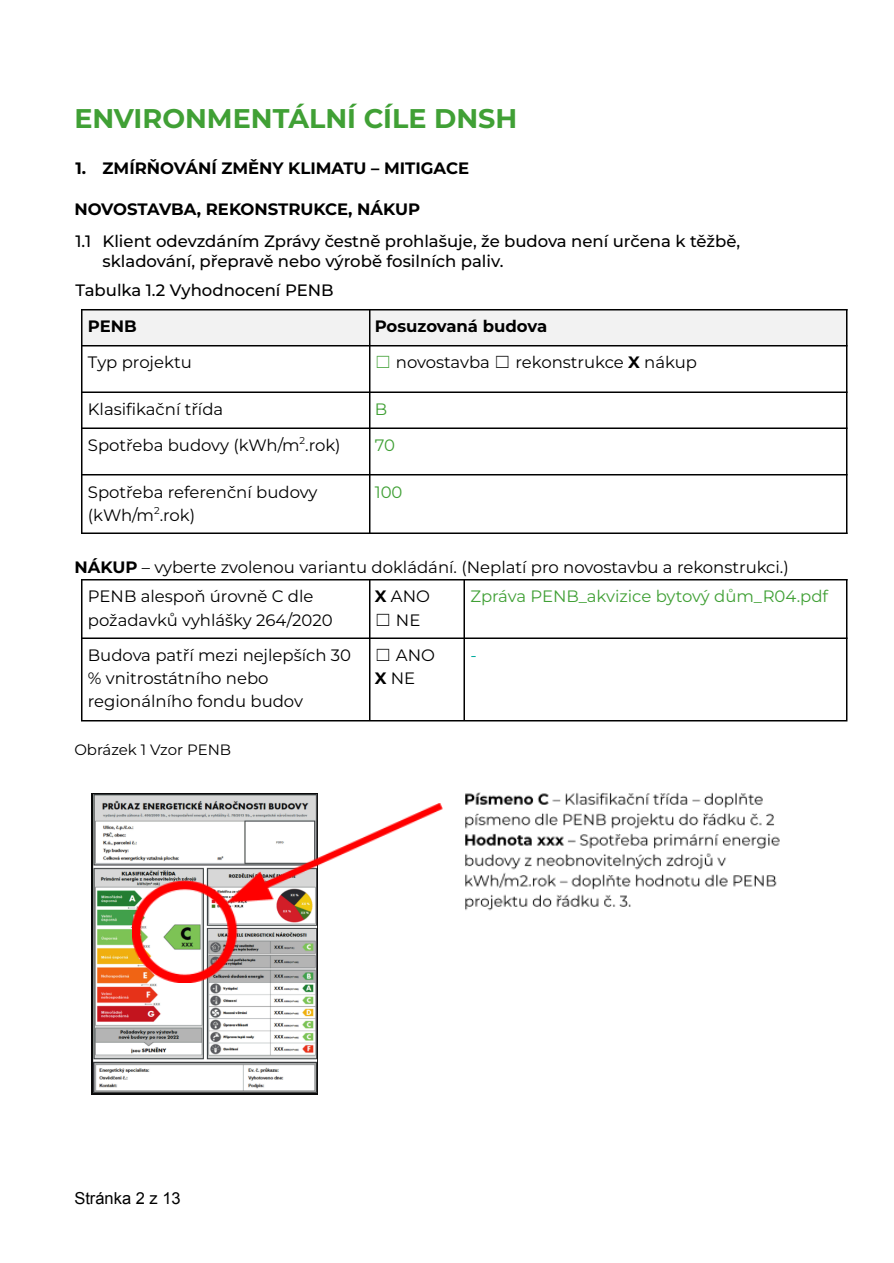
<style>
.page{position:relative;width:894px;height:1263px;background:#fff}
.page>*{position:absolute;margin:0;border:0;box-sizing:border-box;transform-origin:0 0}
.t1{font:700 27px "Montserrat";color:#40a035}
.t2{font:16.5px/23.1px "Montserrat";color:#000}
.t3{font:500 16.5px/20.1px "Montserrat";color:#000}
.t4{font:700 16.5px "Montserrat";color:#000}
.t5{font:16.5px "Montserrat";color:#40a035}
.t6{font:16.5px "Arial";color:#000}
.t7{font:16.5px "Montserrat";color:#00aa9d}
.t8{font:15px "Montserrat";color:#000}
.s1{font-family:"MS P Gothic";color:#40a035}
.s2{font-family:"MS P Gothic"}
.s3{font-weight:700}
</style>
<div class="page">
<div style="left:82px;top:310px;width:287px;height:36px;background:#f2f2f2"></div>
<div style="left:369px;top:310px;width:478px;height:36px;background:#f2f2f2"></div>
<hr style="left:81px;top:309px;width:1px;height:225px;background:#000">
<hr style="left:369px;top:309px;width:1px;height:225px;background:#000">
<hr style="left:846px;top:309px;width:1px;height:225px;background:#000">
<hr style="left:81px;top:309px;width:767px;height:1px;background:#000">
<hr style="left:81px;top:345px;width:767px;height:1px;background:#000">
<hr style="left:81px;top:391px;width:767px;height:2px;background:#000">
<hr style="left:81px;top:427px;width:767px;height:2px;background:#000">
<hr style="left:81px;top:474px;width:767px;height:1px;background:#000">
<hr style="left:81px;top:532px;width:767px;height:2px;background:#000">
<hr style="left:81px;top:579px;width:1px;height:141px;background:#000">
<hr style="left:369px;top:579px;width:1px;height:141px;background:#000">
<hr style="left:463px;top:579px;width:2px;height:141px;background:#000">
<hr style="left:846px;top:579px;width:1px;height:141px;background:#000">
<hr style="left:81px;top:579px;width:767px;height:2px;background:#000">
<hr style="left:81px;top:638px;width:767px;height:1px;background:#000">
<hr style="left:81px;top:720px;width:767px;height:2px;background:#000">
<img style="left:91px;top:793px;width:226px;height:302px">
<img style="left:465px;top:792px;width:315px;height:119px">
<img style="left:133px;top:803px;width:309px;height:179px">
<h1 class="t1" style="left:74px;top:102px;width:444px">ENVIRONMENTÁLNÍ CÍLE DNSH</h1>
<p class="t4" style="left:76px;top:158px;width:395px">1. ZMÍRŇOVÁNÍ ZMĚNY KLIMATU – MITIGACE</p>
<p class="t4" style="left:74px;top:199px;width:347px">NOVOSTAVBA, REKONSTRUKCE, NÁKUP</p>
<p class="t3" style="left:103px;top:231px;width:639px;text-indent:-27px">1.1 Klient odevzdáním Zprávy čestně prohlašuje, že budova není určena k těžbě, skladování, přepravě nebo výrobě fosilních paliv.</p>
<p class="t3" style="left:76px;top:280px;width:260px">Tabulka 1.2 Vyhodnocení PENB</p>
<p class="t4" style="left:88px;top:316px;width:50px">PENB</p>
<p class="t4" style="left:375px;top:316px;width:174px">Posuzovaná budova</p>
<p class="t2" style="left:88px;top:350px;width:105px">Typ projektu</p>
<p class="t2" style="left:375px;top:350px;width:324px"><span class="s1">☐</span> novostavba <span class="s2">☐</span> rekonstrukce <span class="s3">X</span> nákup</p>
<p class="t2" style="left:88px;top:398px;width:137px">Klasifi kační třída</p>
<p class="t5" style="left:375px;top:399px;width:14px">B</p>
<p class="t2" style="left:88px;top:433px;width:254px">Spotřeba budovy (kWh/m<sup>2</sup>.rok)</p>
<p class="t5" style="left:375px;top:435px;width:22px">70</p>
<p class="t2" style="left:88px;top:480px;width:231px">Spotřeba referenční budovy (kWh/m<sup>2</sup>.rok)</p>
<p class="t5" style="left:375px;top:482px;width:29px">100</p>
<p class="t2" style="left:88px;top:552px;width:702px;line-height:29.8px;text-indent:-14px"><span class="s3">NÁKUP</span> – vyberte zvolenou variantu dokládání. (Neplatí pro novostavbu a rekonstrukci.)<br>PENB alespoň úrovně C dle</p>
<p class="t2" style="left:88px;top:608px;width:246px">požadavků vyhlášky 264/2020</p>
<p class="t2" style="left:375px;top:585px;width:57px"><span class="s3">X</span> ANO <span class="s2">☐</span> NE</p>
<p class="t5" style="left:470px;top:586px;width:359px">Zpráva PENB_akvizice bytový dům_R04.pdf</p>
<p class="t2" style="left:88px;top:644px;width:265px">Budova patří mezi nejlepších 30 % vnitrostátního nebo regionálního fondu budov</p>
<p class="t2" style="left:375px;top:644px;width:62px"><span class="s2">☐</span> ANO<br><span class="s3">X</span> NE</p>
<p class="t7" style="left:470px;top:645px;width:8px">-</p>
<p class="t8" style="left:74px;top:740px;width:158px">Obrázek 1 Vzor PENB</p>
<p class="t6" style="left:74px;top:1189px;width:108px">Stránka 2 z 13</p>
</div>
